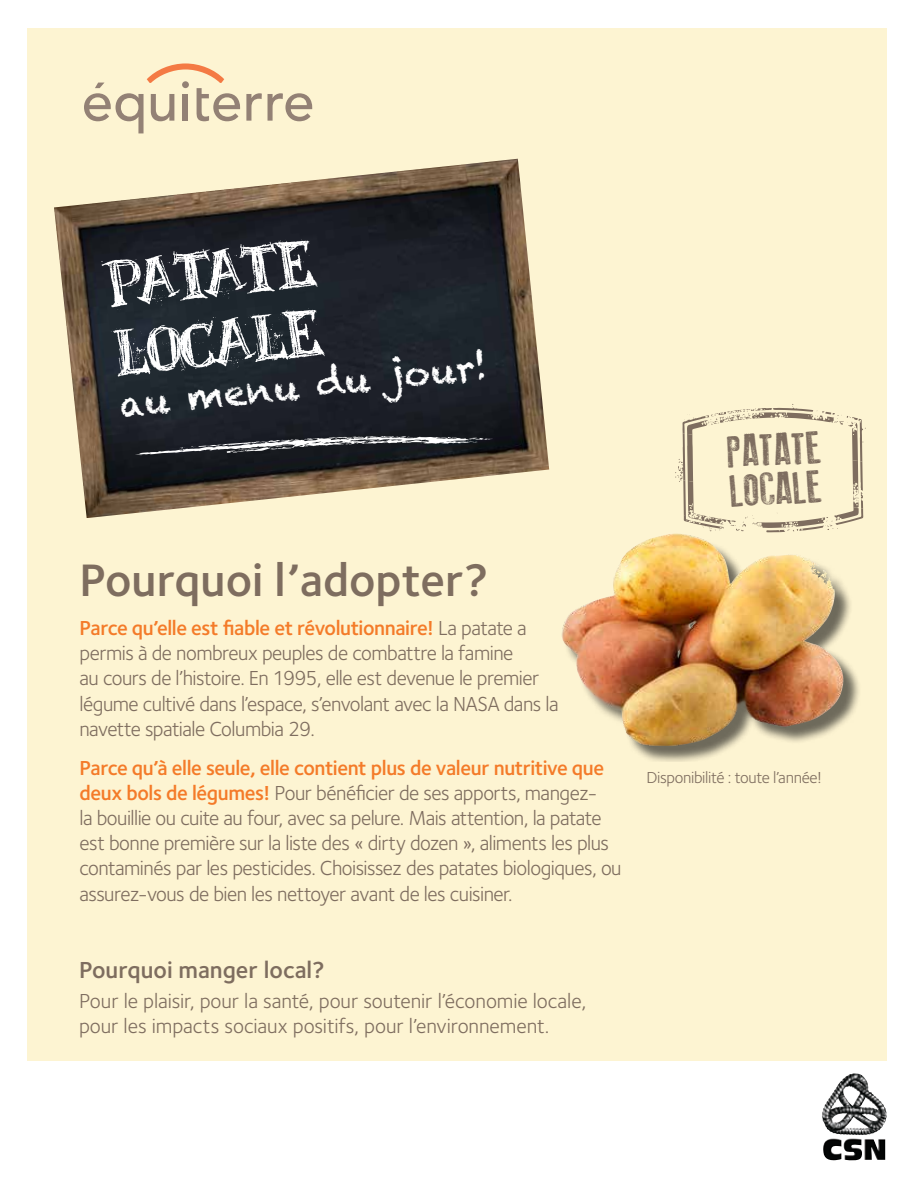
<style>
.page{position:relative;width:918px;height:1188px;background:#fff}
.page>*{position:absolute;margin:0;border:0;box-sizing:border-box;transform-origin:0 0}
.t1{font:66px/69.6px "Black Board";color:#fff}
.t2{font:600 47.1px "Foundry Sterling";color:#7e6d5f}
.t3{font:45px/39px "Old Press";color:#7e6d5f}
.t4{font:36px "Chalkduster";color:#fff}
.t5{font:600 24px "Foundry Sterling";color:#7e6d5f}
.t6{font:21px/25.2px "Foundry Sterling";letter-spacing:-.025em;color:#7e6d5f}
.t7{font:21px/25.2px "Foundry Sterling";letter-spacing:-.005em;color:#7e6d5f}
.t8{font:16.5px "Foundry Sterling";letter-spacing:-.02em;color:#7e6d5f}
.s1{font-weight:600;color:#f47b29}
</style>
<div class="page">
<div style="left:27px;top:28px;width:860px;height:1033px;background:#fdf4d2"></div>
<img style="left:54px;top:159px;width:495px;height:359px">
<svg style="left:135px;top:436px;width:358px;height:20px"></svg>
<svg style="left:246px;top:93px;width:16px;height:28px"></svg>
<svg style="left:268px;top:93px;width:44px;height:28px"></svg>
<svg style="left:84px;top:63px;width:156px;height:70px"></svg>
<div style="left:564px;top:536px;width:298px;height:226px;background:#000;opacity:.57"></div>
<img style="left:562px;top:540px;width:284px;height:208px">
<svg style="left:675px;top:404px;width:191px;height:128px"></svg>
<img style="left:822px;top:1073px;width:65px;height:62px">
<h1 class="t1" style="left:105px;top:252px;width:210px;rotate:-6deg">patate locale</h1>
<h3 class="t4" style="left:118px;top:384px;width:371px;rotate:-6deg">au menu du jour!</h3>
<h3 class="t3" style="left:726px;top:433px;width:96px;rotate:-3deg">PATATE<br>LOCALE</h3>
<h2 class="t2" style="left:80px;top:553px;width:411px">Pourquoi l’adopter?</h2>
<p class="t6" style="left:80px;top:616px;width:481px"><span class="s1">Parce qu’elle est fiable et révolutionnaire!</span> La patate a permis à de nombreux peuples de combattre la famine<br>au cours de l’histoire. En 1995, elle est devenue le premier légume cultivé dans l’espace, s’envolant avec la NASA dans la navette spatiale Columbia 29.</p>
<p class="t6" style="left:80px;top:755px;width:544px"><span class="s1">Parce qu’à elle seule, elle contient plus de valeur nutritive que deux bols de légumes!</span> Pour bénéficier de ses apports, mangez-<br>la bouillie ou cuite au four, avec sa pelure. Mais attention, la patate est bonne première sur la liste des « dirty dozen », aliments les plus contaminés par les pesticides. Choisissez des patates biologiques, ou assurez-vous de bien les nettoyer avant de les cuisiner.</p>
<p class="t8" style="left:646px;top:768px;width:177px">Disponibilité : toute l’année!</p>
<p class="t5" style="left:79px;top:956px;width:247px">Pourquoi manger local?</p>
<p class="t7" style="left:79px;top:988px;width:509px">Pour le plaisir, pour la santé, pour soutenir l’économie locale, pour les impacts sociaux positifs, pour l’environnement.</p>
</div>
